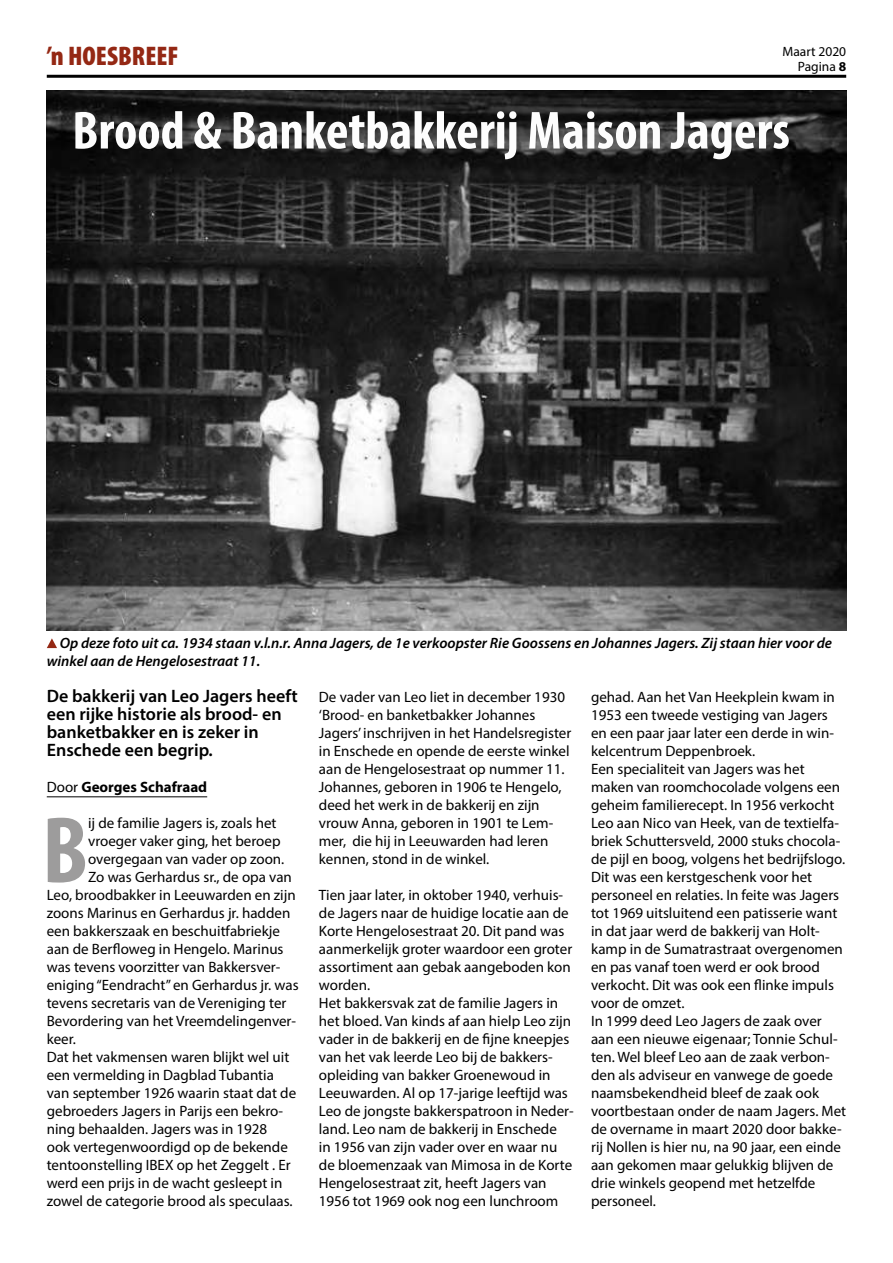
<style>
.page{position:relative;width:893px;height:1263px;background:#fff}
.page>*{position:absolute;margin:0;border:0;box-sizing:border-box;transform-origin:0 0}
.t1{font:700 condensed 95.1px "Myriad Pro";color:#9d9c9c}
.t2{font:700 condensed 54px "Myriad Pro";color:#fdfdfd}
.t3{font:900 condensed 27px "Myriad Pro";color:#942814}
.t4{font:600 18px/18px "Myriad Pro";color:#000}
.t5{font:15px/18px "Myriad Pro";color:#000}
.t6{font:italic 600 15px/18px "Myriad Pro";color:#000}
.t7{font:700 15px "Myriad Pro";color:#000}
.t8{font:13.5px/15px "Myriad Pro";color:#000;text-align:right}
.s1{font-weight:700}
.s2{font-weight:400}
</style>
<div class="page">
<hr style="left:47px;top:75px;width:799px;height:3px;background:#000">
<img style="left:47px;top:90px;width:799px;height:540px">
<hr style="left:47px;top:796px;width:160px;height:1px;background:#000">
<svg style="left:47px;top:638px;width:10px;height:10px"></svg>
<h3 class="t3" style="left:47px;top:40px;width:133px">’n HOESBREEF</h3>
<p class="t8" style="left:782px;top:45px;width:65px">Maart 2020<br>Pagina <span class="s1">8</span></p>
<h2 class="t2" style="left:72px;top:111px;width:719px">Brood &amp; Banketbakkerij Maison Jagers</h2>
<p class="t6" style="left:47px;top:635px;width:787px;text-indent:13px">Op deze foto uit ca. 1934 staan v.l.n.r. Anna Jagers, de 1e verkoopster Rie Goossens en Johannes Jagers. Zij staan hier voor de winkel aan de Hengelosestraat 11.</p>
<p class="t4" style="left:47px;top:688px;width:252px">De bakkerij van Leo Jagers heeft een rijke historie als brood- en banketbakker en is zeker in<br>Enschede een begrip.</p>
<p class="t7" style="left:47px;top:781px;width:162px"><span class="s2">Door</span> Georges Schafraad</p>
<h1 class="t1" style="left:42px;top:815px;width:47px">B</h1>
<p class="t5" style="left:88px;top:815px;width:190px">ij de familie Jagers is, zoals het</p>
<p class="t5" style="left:88px;top:833px;width:194px">vroeger vaker ging, het beroep</p>
<p class="t5" style="left:88px;top:851px;width:198px">overgegaan van vader op zoon.</p>
<p class="t5" style="left:88px;top:869px;width:205px">Zo was Gerhardus sr., de opa van</p>
<p class="t5" style="left:47px;top:887px;width:250px">Leo, broodbakker in Leeuwarden en zijn</p>
<p class="t5" style="left:47px;top:905px;width:245px">zoons Marinus en Gerhardus jr. hadden</p>
<p class="t5" style="left:47px;top:923px;width:235px">een bakkerszaak en beschuitfabriekje</p>
<p class="t5" style="left:47px;top:941px;width:238px">aan de Berfloweg in Hengelo. Marinus</p>
<p class="t5" style="left:47px;top:959px;width:235px">was tevens voorzitter van Bakkersver-</p>
<p class="t5" style="left:47px;top:977px;width:253px">eniging “Eendracht” en Gerhardus jr. was</p>
<p class="t5" style="left:47px;top:995px;width:241px">tevens secretaris van de Vereniging ter</p>
<p class="t5" style="left:47px;top:1013px;width:251px">Bevordering van het Vreemdelingenver-</p>
<p class="t5" style="left:47px;top:1031px;width:31px">keer.</p>
<p class="t5" style="left:47px;top:1049px;width:244px">Dat het vakmensen waren blijkt wel uit</p>
<p class="t5" style="left:47px;top:1067px;width:229px">een vermelding in Dagblad Tubantia</p>
<p class="t5" style="left:47px;top:1085px;width:251px">van september 1926 waarin staat dat de</p>
<p class="t5" style="left:47px;top:1103px;width:238px">gebroeders Jagers in Parijs een bekro-</p>
<p class="t5" style="left:47px;top:1121px;width:222px">ning behaalden. Jagers was in 1928</p>
<p class="t5" style="left:47px;top:1139px;width:243px">ook vertegenwoordigd op de bekende</p>
<p class="t5" style="left:47px;top:1157px;width:246px">tentoonstelling IBEX op het Zeggelt . Er</p>
<p class="t5" style="left:47px;top:1175px;width:237px">werd een prijs in de wacht gesleept in</p>
<p class="t5" style="left:47px;top:1193px;width:247px">zowel de categorie brood als speculaas.</p>
<p class="t5" style="left:319px;top:689px;width:254px">De vader van Leo liet in december 1930 ‘Brood- en banketbakker Johannes Jagers’ inschrijven in het Handelsregister in Enschede en opende de eerste winkel aan de Hengelosestraat op nummer 11.<br>Johannes, geboren in 1906 te Hengelo, deed het werk in de bakkerij en zijn vrouw Anna, geboren in 1901 te Lem&shy;mer, die hij in Leeuwarden had leren kennen, stond in de winkel.</p>
<p class="t5" style="left:319px;top:887px;width:256px">Tien jaar later, in oktober 1940, verhuis&shy;de Jagers naar de huidige locatie aan de Korte Hengelosestraat 20. Dit pand was aanmerkelijk groter waardoor een groter assortiment aan gebak aangeboden kon worden.<br>Het bakkersvak zat de familie Jagers in het bloed. Van kinds af aan hielp Leo zijn vader in de bakkerij en de fijne kneepjes van het vak leerde Leo bij de bakkers&shy;opleiding van bakker Groenewoud in Leeuwarden. Al op 17-jarige leeftijd was Leo de jongste bakkerspatroon in Neder&shy;land. Leo nam de bakkerij in Enschede<br>in 1956 van zijn vader over en waar nu de bloemenzaak van Mimosa in de Korte Hengelosestraat zit, heeft Jagers van 1956 tot 1969 ook nog een lunchroom</p>
<p class="t5" style="left:591px;top:689px;width:257px">gehad. Aan het Van Heekplein kwam in 1953 een tweede vestiging van Jagers en een paar jaar later een derde in win&shy;kelcentrum Deppenbroek.<br>Een specialiteit van Jagers was het maken van roomchocolade volgens een geheim familierecept. In 1956 verkocht Leo aan Nico van Heek, van de textielfa&shy;briek Schuttersveld, 2000 stuks chocola&shy;de pijl en boog, volgens het bedrijfslogo.<br>Dit was een kerstgeschenk voor het personeel en relaties. In feite was Jagers tot 1969 uitsluitend een patisserie want in dat jaar werd de bakkerij van Holt&shy;kamp in de Sumatrastraat overgenomen en pas vanaf toen werd er ook brood verkocht. Dit was ook een flinke impuls voor de omzet.<br>In 1999 deed Leo Jagers de zaak over aan een nieuwe eigenaar; Tonnie Schul&shy;ten. Wel bleef Leo aan de zaak verbon&shy;den als adviseur en vanwege de goede naamsbekendheid bleef de zaak ook voortbestaan onder de naam Jagers. Met de overname in maart 2020 door bakke&shy;rij Nollen is hier nu, na 90 jaar, een einde aan gekomen maar gelukkig blijven de drie winkels geopend met hetzelfde personeel.</p>
</div>
